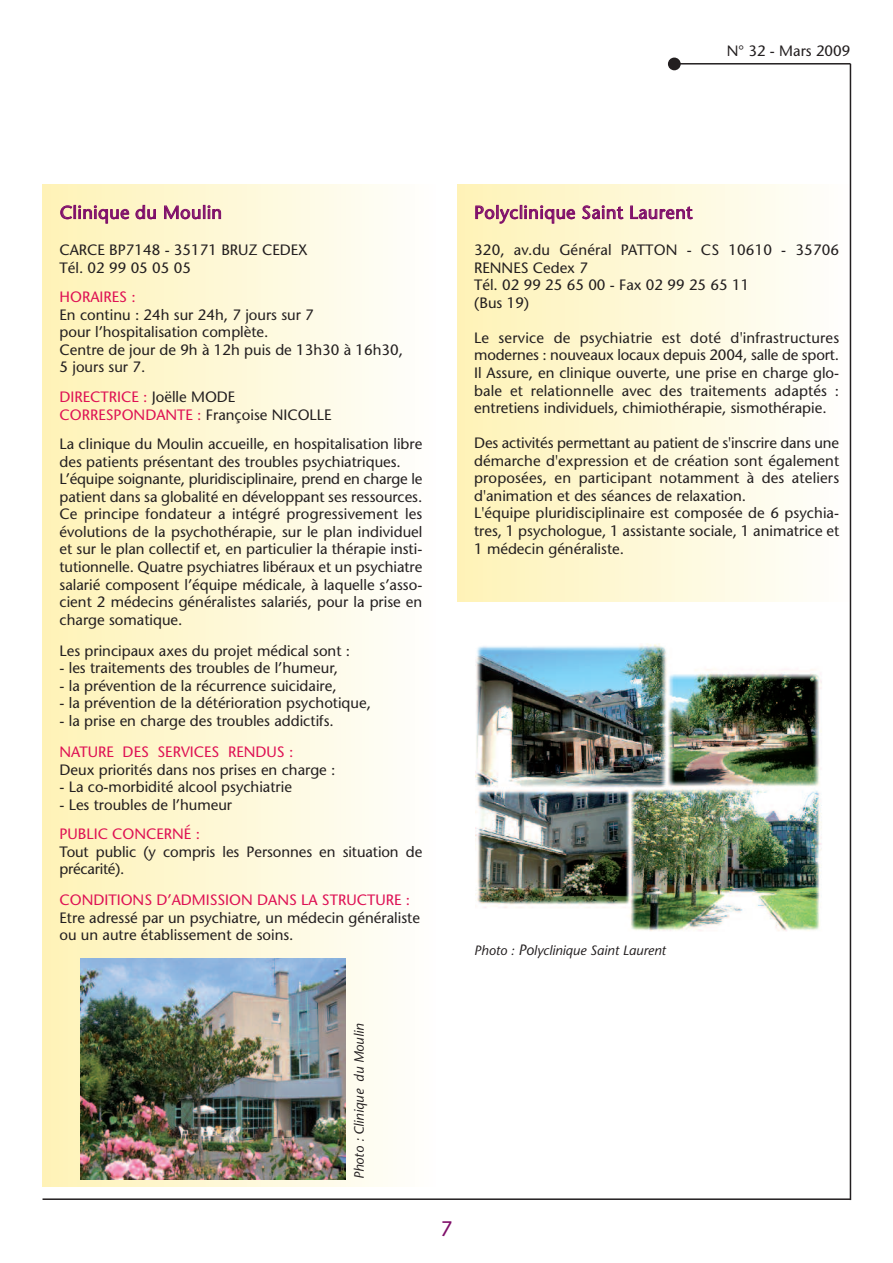
<style>
.page{position:relative;width:893px;height:1263px;background:#fff}
.page>*{position:absolute;margin:0;border:0;box-sizing:border-box;transform-origin:0 0}
.t1{font:21px "Stone Sans";color:#7f0e69}
.t2{font:18px "Stone Sans";letter-spacing:.03em;color:#7f0e69}
.t3{font:15px/17.5px "Stone Sans";color:#231f20}
.t4{font:15px/17.5px "Stone Sans";color:#de1154}
.t5{font:italic 13.5px "Stone Sans";color:#231f20}
.s1{color:#231f20}
.s2{font-size:15px}
</style>
<div class="page">
<div style="left:43px;top:185px;width:393px;height:1002px;background:linear-gradient(to right,#fef3b7,#fefefd)"></div>
<div style="left:457px;top:185px;width:393px;height:417px;background:linear-gradient(to right,#fef3b6,#fefefd)"></div>
<hr style="left:677px;top:63px;width:173px;height:2px;background:#231f20">
<hr style="left:43px;top:1198px;width:807px;height:2px;background:#231f20">
<div style="left:668px;top:58px;width:13px;height:12px;background:#231f20;border-radius:50%"></div>
<img style="left:81px;top:958px;width:264px;height:222px">
<hr style="left:850px;top:64px;width:1px;height:1136px;background:#231f20">
<img style="left:475px;top:643px;width:347px;height:288px">
<p class="t3" style="left:727px;top:44px;width:125px">N° 32 - Mars 2009</p>
<p class="t2" style="left:60px;top:205px;width:164px">Clinique du Moulin</p>
<p class="t3" style="left:60px;top:243px;width:250px">CARCE BP7148 - 35171 BRUZ CEDEX<br>Tél. 02 99 05 05 05</p>
<p class="t4" style="left:60px;top:290px;width:78px">HORAIRES :</p>
<p class="t3" style="left:60px;top:307px;width:345px">En continu : 24h sur 24h, 7 jours sur 7<br>pour l’hospitalisation complète.<br>Centre de jour de 9h à 12h puis de 13h30 à 16h30,<br>5 jours sur 7.</p>
<p class="t4" style="left:60px;top:390px;width:273px">DIRECTRICE : <span class="s1">Joëlle MODE<br></span>CORRESPONDANTE : <span class="s1">Françoise NICOLLE</span></p>
<p class="t3" style="left:60px;top:437px;width:364px">La clinique du Moulin accueille, en hospitalisation libre des patients présentant des troubles psychiatriques.<br>L’équipe soignante, pluridisciplinaire, prend en charge le patient dans sa globalité en développant ses ressources.<br>Ce principe fondateur a intégré progressivement les évolutions de la psychothérapie, sur le plan individuel et sur le plan collectif et, en particulier la thérapie insti&shy;tutionnelle. Quatre psychiatres libéraux et un psychiatre salarié composent l’équipe médicale, à laquelle s’asso&shy;cient 2 médecins généralistes salariés, pour la prise en charge somatique.</p>
<p class="t3" style="left:60px;top:643px;width:292px">Les principaux axes du projet médical sont :</p>
<p class="t3" style="left:60px;top:661px;width:280px">- les traitements des troubles de l’humeur,</p>
<p class="t3" style="left:60px;top:678px;width:279px">- la prévention de la récurrence suicidaire,</p>
<p class="t3" style="left:60px;top:696px;width:313px">- la prévention de la détérioration psychotique,</p>
<p class="t3" style="left:60px;top:713px;width:276px">- la prise en charge des troubles addictifs.</p>
<p class="t4" style="left:60px;top:744px;width:235px">NATURE DES SERVICES RENDUS :</p>
<p class="t3" style="left:60px;top:762px;width:277px">Deux priorités dans nos prises en charge :</p>
<p class="t3" style="left:60px;top:780px;width:234px">- La co-morbidité alcool psychiatrie</p>
<p class="t3" style="left:60px;top:797px;width:174px">- Les troubles de l’humeur</p>
<p class="t4" style="left:60px;top:827px;width:142px">PUBLIC CONCERNÉ :</p>
<p class="t3" style="left:60px;top:844px;width:364px">Tout public (y compris les Personnes en situation de précarité).</p>
<p class="t4" style="left:60px;top:893px;width:352px">CONDITIONS D’ADMISSION DANS LA STRUCTURE :</p>
<p class="t3" style="left:60px;top:910px;width:362px">Etre adressé par un psychiatre, un médecin généraliste ou un autre établissement de soins.</p>
<p class="t2" style="left:474px;top:205px;width:220px">Polyclinique Saint Laurent</p>
<p class="t3" style="left:474px;top:243px;width:367px">320, av.du Général PATTON - CS 10610 - 35706<br>RENNES Cedex 7<br>Tél. 02 99 25 65 00 - Fax 02 99 25 65 11<br>(Bus 19)</p>
<p class="t3" style="left:474px;top:330px;width:367px;text-align:justify">Le service de psychiatrie est doté d'infrastructures modernes : nouveaux locaux depuis 2004, salle de sport.<br>Il Assure, en clinique ouverte, une prise en charge glo&shy;bale et relationnelle avec des traitements adaptés : entretiens individuels, chimiothérapie, sismothérapie.</p>
<p class="t3" style="left:474px;top:436px;width:367px">Des activités permettant au patient de s'inscrire dans une démarche d'expression et de création sont également proposées, en participant notamment à des ateliers d'animation et des séances de relaxation.<br>L'équipe pluridisciplinaire est composée de 6 psychia&shy;tres, 1 psychologue, 1 assistante sociale, 1 animatrice et 1 médecin généraliste.</p>
<p class="t5" style="left:474px;top:945px;width:193px">Photo : <span class="s2">Po</span>lyclinique Saint Laurent</p>
<p class="t5" style="left:354px;top:1179px;width:157px;rotate:-90deg">Photo : Clinique du Moulin</p>
<h1 class="t1" style="left:440px;top:1220px;width:14px">7</h1>
</div>
